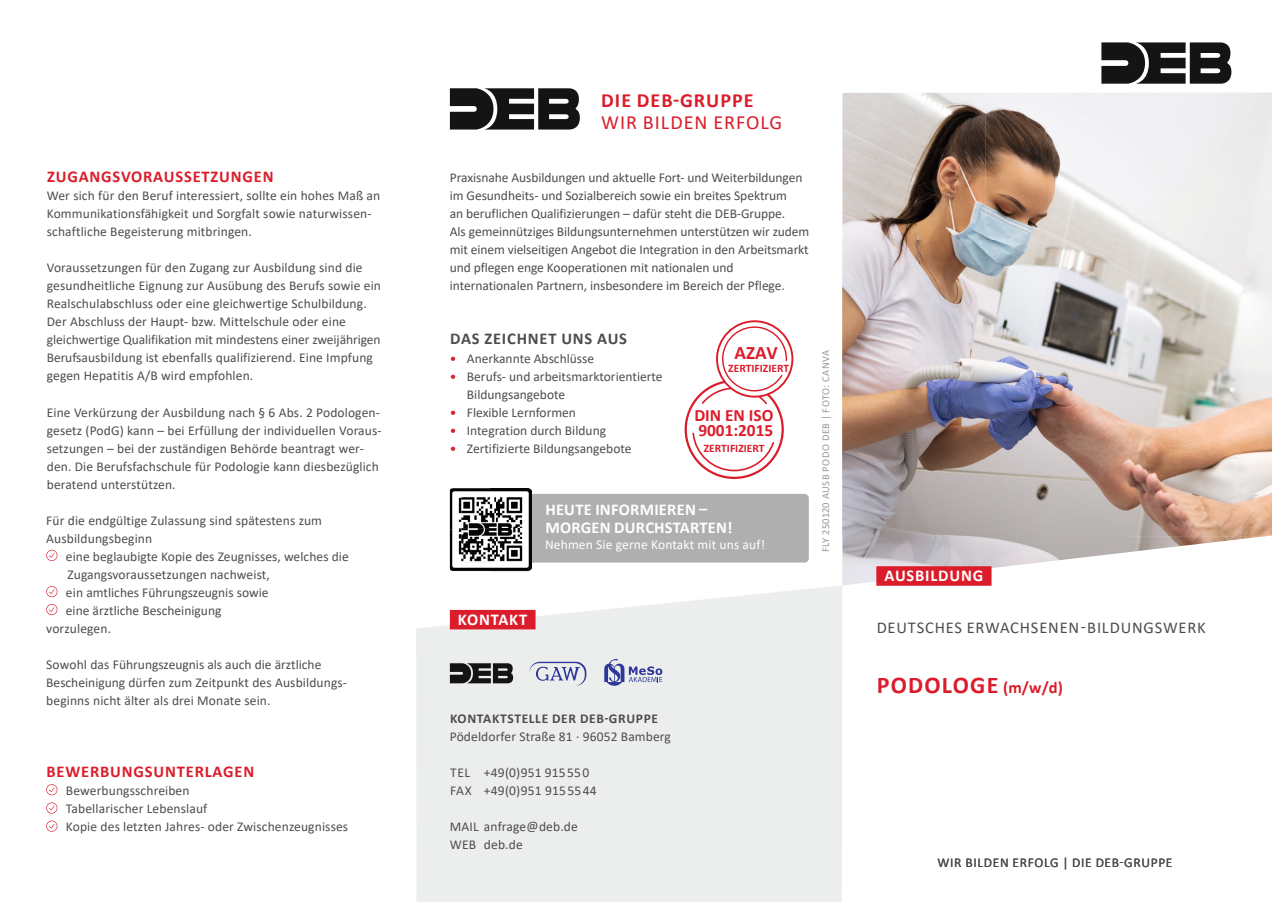
<style>
.page{position:relative;width:1272px;height:902px;background:#fff}
.page>*{position:absolute;margin:0;border:0;box-sizing:border-box;transform-origin:0 0}
.t1{font:700 24px "Calibri";letter-spacing:.05em;color:#db1d2b}
.t2{font:20.1px "Calibri";letter-spacing:.05em;color:#db1d2b}
.t3{font:700 20.1px "Calibri";letter-spacing:.05em;color:#db1d2b}
.t4{font:700 19.05px "Calibri";color:#db1d2b}
.t5{font:700 17.25px/15.1px "Calibri";color:#db1d2b}
.t6{font:700 16.5px "Calibri";letter-spacing:.05em;color:#db1d2b}
.t7{font:700 16.5px/18px "Calibri";letter-spacing:.015em;color:#fff}
.t8{font:16.5px "Calibri";letter-spacing:.05em;color:#4d4d4c}
.t9{font:700 16.5px "Calibri";letter-spacing:.05em;color:#fff}
.t10{font:700 16.5px "Calibri";letter-spacing:.05em;color:#4d4d4c}
.t11{font:13.5px/18px "Calibri";letter-spacing:.005em;color:#4d4d4c}
.t12{font:13.5px "Calibri";letter-spacing:.01em;color:#fff}
.t13{font:13.5px "Calibri";letter-spacing:.05em;color:#4d4d4c}
.t14{font:700 13.5px "Calibri";letter-spacing:.05em;color:#4d4d4c}
.t15{font:700 11.4px "Calibri";color:#db1d2b}
.t16{font:10.5px "Calibri";letter-spacing:.045em;color:#999}
.s1{color:#db1d2b}
.s2{font-size:16.5px}
</style>
<div class="page">
<div style="left:416px;top:586px;width:426px;height:315px;background:#eceded"></div>
<div style="left:684px;top:380px;width:99px;height:99px;border:2px solid #db1d2b;border-radius:50%"></div>
<svg style="left:700px;top:320px;width:93px;height:85px"></svg>
<svg style="left:691px;top:432px;width:84px;height:40px"></svg>
<div style="left:461px;top:494px;width:347px;height:68px;background:#afafb0;border-radius:4px"></div>
<img style="left:450px;top:488px;width:41px;height:83px">
<img style="left:491px;top:488px;width:41px;height:6px">
<img style="left:491px;top:562px;width:41px;height:9px">
<img style="left:461px;top:494px;width:71px;height:68px">
<div style="left:450px;top:610px;width:85px;height:19px;background:#db1d2b"></div>
<svg style="left:450px;top:663px;width:63px;height:20px"></svg>
<svg style="left:529px;top:661px;width:57px;height:24px"></svg>
<svg style="left:604px;top:658px;width:58px;height:27px;background:#b1b5d3"></svg>
<svg style="left:450px;top:88px;width:130px;height:42px"></svg>
<img style="left:842px;top:92px;width:429px;height:444px">
<img style="left:842px;top:536px;width:423px;height:49px">
<svg style="left:1101px;top:42px;width:130px;height:42px;background:#434443"></svg>
<div style="left:876px;top:566px;width:115px;height:19px;background:#db1d2b"></div>
<svg style="left:46px;top:820px;width:11px;height:11px"></svg>
<svg style="left:46px;top:802px;width:11px;height:11px"></svg>
<svg style="left:46px;top:549px;width:11px;height:12px"></svg>
<svg style="left:46px;top:586px;width:11px;height:11px"></svg>
<svg style="left:46px;top:604px;width:11px;height:11px"></svg>
<svg style="left:46px;top:784px;width:11px;height:11px"></svg>
<p class="t6" style="left:47px;top:165px;width:228px">ZUGANGSVORAUSSETZUNGEN</p>
<p class="t11" style="left:47px;top:186px;width:335px">Wer sich für den Beruf interessiert, sollte ein hohes Maß an<br>Kommunikationsfähigkeit und Sorgfalt sowie naturwissen&shy;schaftliche Begeisterung mitbringen.</p>
<p class="t11" style="left:47px;top:258px;width:336px">Voraussetzungen für den Zugang zur Ausbildung sind die gesundheitliche Eignung zur Ausübung des Berufs sowie ein Realschulabschluss oder eine gleichwertige Schulbildung.<br>Der Abschluss der Haupt- bzw. Mittelschule oder eine gleichwertige Qualifikation mit mindestens einer zweijährigen Berufsausbildung ist ebenfalls qualifizierend. Eine Impfung gegen Hepatitis A/B wird empfohlen.</p>
<p class="t11" style="left:47px;top:402px;width:336px">Eine Verkürzung der Ausbildung nach § 6 Abs. 2 Podologen&shy;gesetz (PodG) kann – bei Erfüllung der individuellen Voraus&shy;setzungen – bei der zuständigen Behörde beantragt wer&shy;den. Die Berufsfachschule für Podologie kann diesbezüglich beratend unterstützen.</p>
<p class="t11" style="left:46px;top:510px;width:277px">Für die endgültige Zulassung sind spätestens zum<br>Ausbildungsbeginn</p>
<p class="t11" style="left:66px;top:546px;width:284px">eine beglaubigte Kopie des Zeugnisses, welches die</p>
<p class="t11" style="left:68px;top:564px;width:204px">Zugangsvoraussetzungen nachweist,</p>
<p class="t11" style="left:66px;top:582px;width:204px">ein amtliches Führungszeugnis sowie</p>
<p class="t11" style="left:66px;top:600px;width:157px">eine ärztliche Bescheinigung</p>
<p class="t11" style="left:46px;top:618px;width:66px">vorzulegen.</p>
<p class="t11" style="left:46px;top:654px;width:302px">Sowohl das Führungszeugnis als auch die ärztliche<br>Bescheinigung dürfen zum Zeitpunkt des Ausbildungs&shy;beginns nicht älter als drei Monate sein.</p>
<p class="t6" style="left:47px;top:759px;width:209px">BEWERBUNGSUNTERLAGEN</p>
<p class="t11" style="left:66px;top:780px;width:284px">Bewerbungsschreiben<br>Tabellarischer Lebenslauf<br>Kopie des letzten Jahres- oder Zwischenzeugnisses</p>
<h2 class="t3" style="left:601px;top:86px;width:154px">DIE DEB-GRUPPE</h2>
<h2 class="t2" style="left:601px;top:108px;width:182px">WIR BILDEN ERFOLG</h2>
<p class="t11" style="left:450px;top:168px;width:361px">Praxisnahe Ausbildungen und aktuelle Fort- und Weiterbildungen im Gesundheits- und Sozialbereich sowie ein breites Spektrum<br>an beruflichen Qualifizierungen – dafür steht die DEB-Gruppe.<br>Als gemeinnütziges Bildungsunternehmen unterstützen wir zudem mit einem vielseitigen Angebot die Integration in den Arbeitsmarkt und pflegen enge Kooperationen mit nationalen und internationalen Partnern, insbesondere im Bereich der Pflege.</p>
<p class="t10" style="left:450px;top:327px;width:178px">DAS ZEICHNET UNS AUS</p>
<p class="t11" style="left:450px;top:348px;width:146px"><span class="s1">•</span> Anerkannte Abschlüsse</p>
<p class="t11" style="left:467px;top:366px;width:197px;text-indent:-17px"><span class="s1">•</span> Berufs- und arbeitsmarktorientierte<br>Bildungsangebote</p>
<p class="t11" style="left:450px;top:402px;width:128px"><span class="s1">•</span> Flexible Lernformen</p>
<p class="t11" style="left:450px;top:420px;width:158px"><span class="s1">•</span> Integration durch Bildung</p>
<p class="t11" style="left:450px;top:438px;width:183px"><span class="s1">•</span> Zertifizierte Bildungsangebote</p>
<h3 class="t4" style="left:734px;top:339px;width:45px">AZAV</h3>
<p class="t15" style="left:728px;top:360px;width:62px">ZERTIFIZIERT</p>
<p class="t5" style="left:694px;top:407px;width:81px">DIN EN ISO<br>9001:2015</p>
<p class="t15" style="left:703px;top:440px;width:62px">ZERTIFIZIERT</p>
<p class="t7" style="left:545px;top:500px;width:188px">HEUTE INFORMIEREN –<br>MORGEN DURCHSTARTEN!</p>
<p class="t12" style="left:545px;top:535px;width:221px">Nehmen Sie gerne Kontakt mit uns auf!</p>
<p class="t16" style="left:818px;top:552px;width:204px;rotate:-90deg">FLY 250120 AUSB PODO DEB | FOTO: CANVA</p>
<p class="t9" style="left:458px;top:607px;width:71px">KONTAKT</p>
<p class="t14" style="left:450px;top:708px;width:209px">KONTAKTSTELLE DER DEB-GRUPPE</p>
<p class="t11" style="left:450px;top:726px;width:223px">Pödeldorfer Straße 81 . 96052 Bamberg</p>
<p class="t11" style="left:450px;top:762px;width:148px">TEL +49(0)951 915550<br>FAX +49(0)951 9155544</p>
<p class="t11" style="left:450px;top:816px;width:129px">MAIL anfrage@deb.de<br>WEB deb.de</p>
<p class="t9" style="left:884px;top:564px;width:100px">AUSBILDUNG</p>
<p class="t8" style="left:876px;top:615px;width:330px">DEUTSCHES ERWACHSENEN-BILDUNGSWERK</p>
<h1 class="t1" style="left:876px;top:667px;width:188px">PODOLOGE <span class="s2">(m/w/d)</span></h1>
<p class="t13" style="left:937px;top:852px;width:236px">WIR BILDEN ERFOLG | DIE DEB-GRUPPE</p>
</div>
